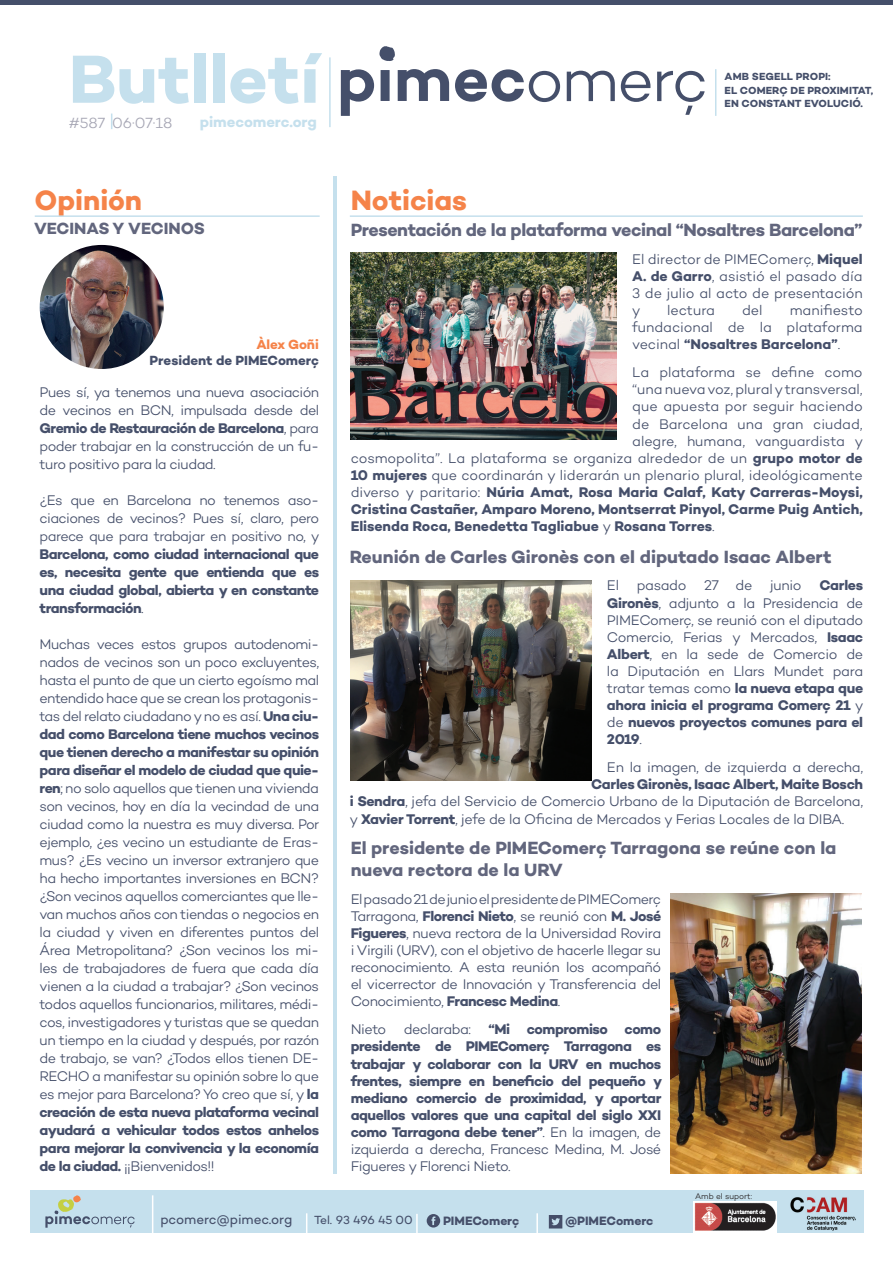
<style>
.page{position:relative;width:893px;height:1263px;background:#fff}
.page>*{position:absolute;margin:0;border:0;box-sizing:border-box;transform-origin:0 0}
.t1{font:700 69.15px "Campton";color:#c5e0ed}
.t2{font:700 28.5px "Campton";color:#f58349}
.t3{font:700 18px "Campton";letter-spacing:-.005em;color:#62667d}
.t4{font:700 16.5px "Campton";color:#62667d}
.t5{font:700 15px "Campton";color:#c5e0ed}
.t6{font:300 15px "Campton";color:#a6a6b4}
.t7{font:300 14.25px/18px "Campton";letter-spacing:-.02em;color:#454f6a;text-align:justify}
.t8{font:700 14.25px/17.1px "Campton";letter-spacing:-.03em;color:#454f6a}
.t9{font:300 14.25px "Campton";color:#454f6a}
.t10{font:700 14.25px "Campton";color:#454f6a}
.t11{font:700 13.5px "Campton";color:#454f6a}
.t12{font:13.5px "Campton";letter-spacing:-.01em;color:#454f6a}
.t13{font:700 13.5px "Campton";color:#f58349}
.t14{font:700 12.3px "Campton";letter-spacing:-.01em;color:#454f6a}
.t15{font:12px "Campton";letter-spacing:-.015em;color:#454f6a}
.t16{font:700 10.5px/13.5px "Campton";letter-spacing:.01em;color:#454f6a}
.t17{font:300 8.25px "Campton";color:#231f20}
.s1{font-weight:700}
.s2{font-weight:300}
</style>
<div class="page">
<div style="left:30px;top:1190px;width:834px;height:43px;background:#c5e0ed"></div>
<hr style="left:329px;top:57px;width:2px;height:70px;background:#c5e0ed">
<hr style="left:715px;top:69px;width:1px;height:47px;background:#c5e0ed">
<svg style="left:45px;top:1195px;width:90px;height:33px"></svg>
<hr style="left:152px;top:1195px;width:1px;height:58px;background:#fff">
<hr style="left:306px;top:1213px;width:1px;height:33px;background:#fff">
<hr style="left:536px;top:1213px;width:2px;height:33px;background:#fff">
<hr style="left:416px;top:1214px;width:2px;height:32px;background:#fff">
<svg style="left:549px;top:1215px;width:13px;height:13px"></svg>
<div style="left:427px;top:1214px;width:13px;height:13px;background:#454e69;border-radius:50%"></div>
<svg style="left:431px;top:1216px;width:4px;height:9px"></svg>
<svg style="left:341px;top:69px;width:364px;height:47px"></svg>
<svg style="left:379px;top:46px;width:16px;height:15px"></svg>
<div style="left:0;top:0;width:893px;height:5px;background:#454f6a"></div>
<hr style="left:350px;top:215px;width:513px;height:2px;background:#c5e0ed">
<hr style="left:35px;top:215px;width:285px;height:2px;background:#c5e0ed">
<hr style="left:333px;top:176px;width:3px;height:998px;background:#c5e0ed">
<img style="left:790px;top:1197px;width:66px;height:34px">
<img style="left:694px;top:1201px;width:82px;height:31px">
<svg style="left:111px;top:114px;width:1px;height:15px"></svg>
<img style="left:40px;top:245px;width:124px;height:124px;border-radius:62px">
<img style="left:350px;top:252px;width:267px;height:188px">
<img style="left:351px;top:580px;width:240px;height:200px">
<img style="left:671px;top:893px;width:190px;height:281px">
<h1 class="t1" style="left:69px;top:35px;width:252px">Butlletí</h1>
<p class="t6" style="left:69px;top:113px;width:105px">#587 06·07·18</p>
<h2 class="t2" style="left:34px;top:182px;width:109px">Opinión</h2>
<p class="t5" style="left:200px;top:112px;width:119px">pimecomerc.org</p>
<p class="t4" style="left:34px;top:218px;width:12px">VECIN</p>
<p class="t4" style="left:87px;top:218px;width:54px">AS Y VECINOS</p>
<p class="t13" style="left:256px;top:336px;width:64px">Àlex Goñi</p>
<p class="t11" style="left:150px;top:352px;width:96px">President de PIMEC</p>
<p class="t11" style="left:278px;top:352px;width:42px">omerç</p>
<p class="t7" style="left:40px;top:383px;width:281px">Pues sí, ya tenemos una nueva asociación de vecinos en BCN, impulsada desde del <span class="s1">Gremio de Restauración de Barcelona</span>, para poder trabajar en la construcción de un fu&shy;turo positivo para la ciudad.</p>
<p class="t7" style="left:40px;top:491px;width:282px">¿Es que en Barcelona no tenemos aso&shy;ciaciones de vecinos? Pues sí, claro, pero parece que para trabajar en positivo no, y</p>
<p class="t8" style="left:40px;top:545px;width:281px;line-height:18px;text-align:justify">Barcelona, como ciudad internacional que es, necesita gente que entienda que es una ciudad global, abierta y en constante transformación<span class="s2">.</span></p>
<p class="t7" style="left:40px;top:635px;width:281px">Muchas veces estos grupos autodenomi&shy;nados de vecinos son un poco excluyentes, hasta el punto de que un cierto egoísmo mal entendido hace que se crean los protagonis&shy;tas del relato ciudadano y no es así. <span class="s1">Una ciu&shy;dad como Barcelona tiene muchos vecinos que tienen derecho a manifestar su opinión para diseñar el modelo de ciudad que quie&shy;ren</span>; no solo aquellos que tienen una vivienda son vecinos, hoy en día la vecindad de una ciudad como la nuestra es muy diversa. Por ejemplo, ¿es vecino un estudiante de Eras&shy;mus? ¿Es vecino un inversor extranjero que ha hecho importantes inversiones en BCN? ¿Son vecinos aquellos comerciantes que lle&shy;van muchos años con tiendas o negocios en la ciudad y viven en diferentes puntos del Área Metropolitana? ¿Son vecinos los mi&shy;les de trabajadores de fuera que cada día vienen a la ciudad a trabajar? ¿Son vecinos todos aquellos funcionarios, militares, médi&shy;cos, investigadores y turistas que se quedan un tiempo en la ciudad y después, por razón de trabajo, se van? ¿Todos ellos tienen DE-RECHO a manifestar su opinión sobre lo que es mejor para Barcelona? Yo creo que sí, y <span class="s1">la creación de esta nueva plataforma vecinal ayudará a vehicular todos estos anhelos para mejorar la convivencia y la economía de la ciudad.</span> ¡¡Bienvenidos!!</p>
<h2 class="t2" style="left:351px;top:182px;width:118px">Noticias</h2>
<p class="t16" style="left:725px;top:70px;width:150px">Amb segell propi:<br>El comerç de proximitat, en constant evolució.</p>
<p class="t3" style="left:351px;top:218px;width:513px">Presentación de la plataforma vecinal “Nosaltres Barcelona”</p>
<p class="t7" style="left:632px;top:250px;width:232px;line-height:17.1px">El director de PIMEComerç, <span class="s1">Miquel A. de Garro</span>, asistió el pasado día 3 de julio al acto de presentación y</p>
<p class="t7" style="left:632px;top:301px;width:232px;line-height:17.1px;text-indent:157px">manifiesto fundacional de la plataforma vecinal <span class="s1">“Nosaltres Barcelona”</span>.</p>
<p class="t9" style="left:632px;top:363px;width:232px">La plataforma se define como</p>
<p class="t7" style="left:632px;top:380px;width:232px">“una nueva voz, plural y transversal,</p>
<p class="t7" style="left:632px;top:397px;width:232px">que apuesta por seguir haciendo</p>
<p class="t9" style="left:632px;top:415px;width:232px">de Barcelona una gran ciudad,</p>
<p class="t9" style="left:632px;top:432px;width:232px">alegre, humana, vanguardista y</p>
<p class="t7" style="left:351px;top:449px;width:513px">cosmopolita”. La plataforma se organiza alrededor de un <span class="s1">grupo motor de</span></p>
<p class="t9" style="left:351px;top:466px;width:513px"><span class="s1">10 mujeres</span> que coordinarán y liderarán un plenario plural, ideológicamente</p>
<p class="t10" style="left:351px;top:483px;width:513px"><span class="s2">diverso y paritario:</span> Núria Amat, Rosa Maria Calaf, Katy Carreras-Moysi,</p>
<p class="t10" style="left:351px;top:500px;width:513px">Cristina Castañer, Amparo Moreno, Montserrat Pinyol, Carme Puig Antich,</p>
<p class="t8" style="left:351px;top:517px;width:366px">Elisenda Roca, Benedetta Tagliabue <span class="s2">y</span> Rosana Torres<span class="s2">.</span></p>
<p class="t7" style="left:667px;top:301px;width:49px">lectura</p>
<p class="t7" style="left:742px;top:301px;width:22px">del</p>
<p class="t3" style="left:350px;top:545px;width:483px">Reunión de Carles Gironès con el diputado Isaac Albert</p>
<p class="t7" style="left:607px;top:577px;width:258px;line-height:17.1px">El pasado 27 de junio <span class="s1">Carles Gironès</span>, adjunto a la Presidencia de PIMEComerç, se reunió con el diputado Comercio, Ferias y Mercados, <span class="s1">Isaac Albert</span>, en la sede de Comercio de la Diputación en Llars Mundet para tratar temas como <span class="s1">la nueva etapa que ahora inicia el programa Comerç 21</span> y de <span class="s1">nuevos proyectos comunes para el 2019</span>.</p>
<p class="t7" style="left:607px;top:758px;width:258px">En la imagen, de izquierda a derecha,</p>
<p class="t7" style="left:350px;top:776px;width:515px;line-height:17.1px;text-indent:241px"><span class="s1">Carles Gironès, Isaac Albert, Maite Bosch i Sendra</span>, jefa del Servicio de Comercio Urbano de la Diputación de Barcelona, y <span class="s1">Xavier Torrent</span>, jefe de la Oficina de Mercados y Ferias Locales de la DIBA.</p>
<p class="t3" style="left:351px;top:837px;width:157px">El presidente de PIMEC</p>
<p class="t3" style="left:552px;top:837px;width:286px">omerç Tarragona se reúne con la</p>
<p class="t3" style="left:351px;top:858px;width:188px">nueva rectora de la URV</p>
<p class="t7" style="left:351px;top:890px;width:312px;line-height:17.1px">El pasado 21 de junio el presidente de PIMEComerç Tarragona, <span class="s1">Florenci Nieto</span>, se reunió con <span class="s1">M. José Figueres</span>, nueva rectora de la Universidad Rovira i Virgili (URV), con el objetivo de hacerle llegar su reconocimiento. A esta reunión los acompañó el vicerrector de Innovación y Transferencia del Conocimiento, <span class="s1">Francesc Medina</span>.</p>
<p class="t8" style="left:351px;top:1021px;width:312px"><span class="s2">Nieto declaraba:</span> “Mi compromiso como presidente de PIMEC</p>
<p class="t8" style="left:351px;top:1038px;width:312px;text-indent:158px">omerç Tarragona es trabajar y colaborar con la URV</p>
<p class="t8" style="left:351px;top:1055px;width:313px;text-indent:235px">en muchos frentes, siempre en beneficio del pequeño y mediano comercio de proximidad, y aportar aquellos valores que una capital del siglo XXI como Tarragona debe tener”<span class="s2">. En la imagen, de izquierda a derecha, Francesc Medina, M. José Figueres y Florenci Nieto.</span></p>
<p class="t17" style="left:695px;top:1191px;width:59px">Amb el suport:</p>
<p class="t12" style="left:160px;top:1211px;width:133px">pcomerc@pimec.org</p>
<p class="t15" style="left:314px;top:1212px;width:100px">Tel. 93 496 45 00</p>
<p class="t14" style="left:443px;top:1213px;width:78px">PIMEComerç</p>
<p class="t14" style="left:565px;top:1213px;width:90px">@PIMEComerc</p>
</div>
